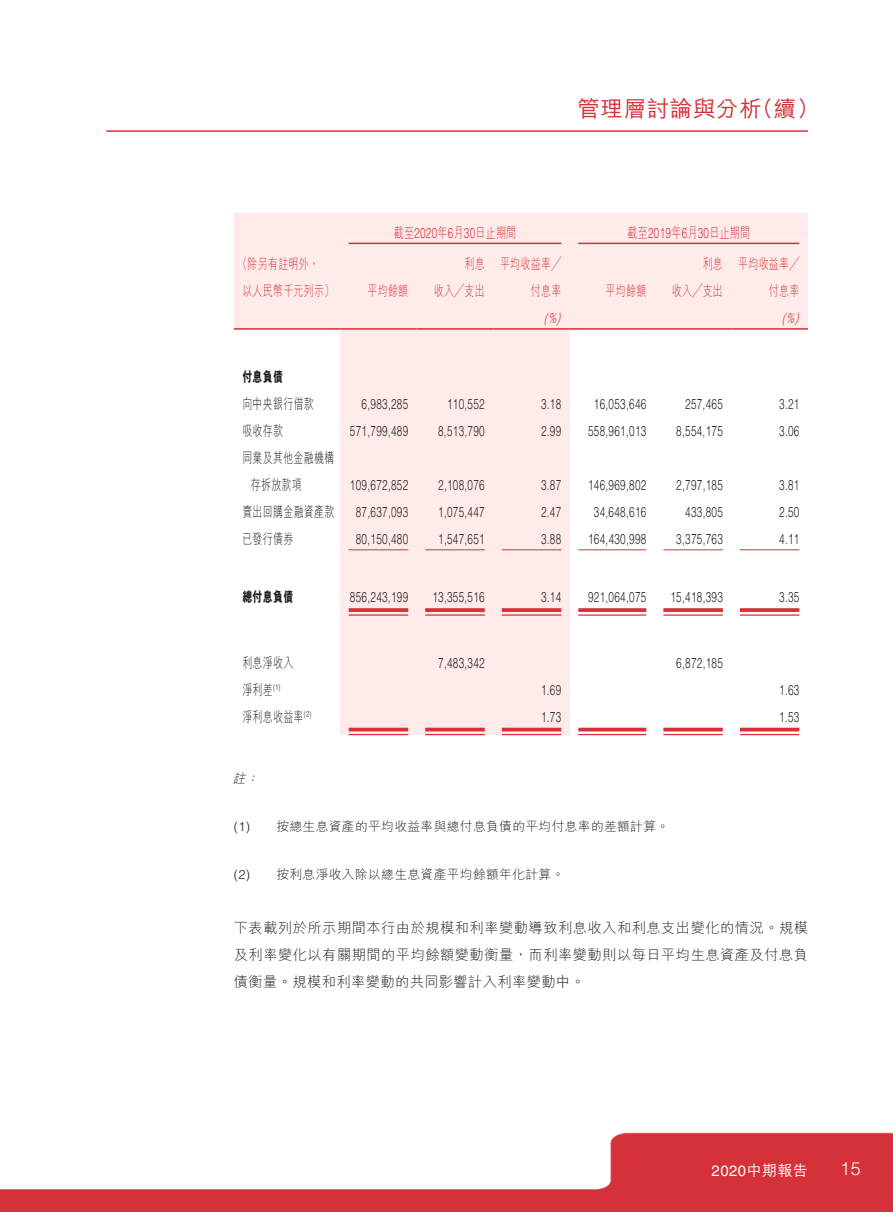
<style>
.page{position:relative;width:893px;height:1212px;background:#fff}
.page>*{position:absolute;margin:0;border:0;box-sizing:border-box;transform-origin:0 0}
.t1{font:500 22.5px "M Hei HK";letter-spacing:.03em;color:#d43238}
.t2{font:300 18px "Helvetica LT Std";color:#fff}
.t3{font:15px "Helvetica LT Std";color:#fff}
.t4{font:300 14.25px "Helvetica LT Std";letter-spacing:.03em;color:#231f20;scale:.7 1}
.t5{font:300 14.25px/27px "M Hei HK";letter-spacing:.03em;color:#231f20;text-align:justify}
.t6{font:300 14.25px/27px "M Hei HK";letter-spacing:.03em;color:#d43238;text-align:right;scale:.7 1}
.t7{font:300 14.25px/27px "M Hei HK";letter-spacing:.03em;color:#231f20;scale:.7 1}
.t8{font:800 14.25px "M Hei HK";letter-spacing:.03em;color:#231f20;scale:.7 1}
.t9{font:italic 300 14.25px "Helvetica LT Std";color:#d43238;scale:.7 1}
.t10{font:300 12.75px "M Hei HK";letter-spacing:.03em;color:#231f20}
.t11{font:italic 300 12.75px "M Hei HK";color:#231f20}
.s1{font-family:"Helvetica LT Std"}
.s2{font-family:"M Hei HK";font-weight:500}
</style>
<div class="page">
<img style="left:0;top:328px;width:893px;height:884px">
<hr style="left:106px;top:130px;width:702px;height:2px;background:#d43238">
<svg style="left:234px;top:213px;width:574px;height:522px;fill:#ffebea"></svg>
<svg style="left:340px;top:240px;width:468px;height:4px"></svg>
<hr style="left:349px;top:243px;width:212px;height:1px;background:#d43238">
<hr style="left:578px;top:243px;width:221px;height:1px;background:#d43238">
<hr style="left:234px;top:328px;width:106px;height:2px;background:#d43238">
<hr style="left:340px;top:328px;width:77px;height:2px;background:#d43238">
<hr style="left:417px;top:328px;width:76px;height:2px;background:#d43238">
<hr style="left:493px;top:328px;width:77px;height:2px;background:#d43238">
<hr style="left:570px;top:328px;width:85px;height:2px;background:#d43238">
<hr style="left:655px;top:328px;width:76px;height:2px;background:#d43238">
<hr style="left:731px;top:328px;width:77px;height:2px;background:#d43238">
<hr style="left:349px;top:549px;width:59px;height:1px;background:#d43238">
<hr style="left:425px;top:549px;width:60px;height:1px;background:#d43238">
<hr style="left:502px;top:549px;width:59px;height:1px;background:#d43238">
<hr style="left:578px;top:549px;width:68px;height:1px;background:#d43238">
<hr style="left:663px;top:549px;width:60px;height:1px;background:#d43238">
<hr style="left:740px;top:549px;width:59px;height:1px;background:#d43238">
<svg style="left:349px;top:608px;width:59px;height:4px"></svg>
<hr style="left:349px;top:614px;width:59px;height:2px;background:#d43238">
<svg style="left:425px;top:608px;width:60px;height:4px"></svg>
<hr style="left:425px;top:614px;width:60px;height:2px;background:#d43238">
<svg style="left:502px;top:608px;width:59px;height:4px"></svg>
<hr style="left:502px;top:614px;width:59px;height:2px;background:#d43238">
<svg style="left:578px;top:608px;width:68px;height:4px"></svg>
<hr style="left:578px;top:614px;width:68px;height:2px;background:#d43238">
<svg style="left:663px;top:608px;width:60px;height:4px"></svg>
<hr style="left:663px;top:614px;width:60px;height:2px;background:#d43238">
<svg style="left:740px;top:608px;width:59px;height:4px"></svg>
<hr style="left:740px;top:614px;width:59px;height:2px;background:#d43238">
<hr style="left:349px;top:728px;width:59px;height:3px;background:#d43238">
<hr style="left:349px;top:734px;width:59px;height:1px;background:#d43238">
<hr style="left:425px;top:728px;width:60px;height:3px;background:#d43238">
<hr style="left:425px;top:734px;width:60px;height:1px;background:#d43238">
<hr style="left:502px;top:728px;width:59px;height:3px;background:#d43238">
<hr style="left:502px;top:734px;width:59px;height:1px;background:#d43238">
<hr style="left:578px;top:728px;width:68px;height:3px;background:#d43238">
<hr style="left:578px;top:734px;width:68px;height:1px;background:#d43238">
<hr style="left:663px;top:728px;width:60px;height:3px;background:#d43238">
<hr style="left:663px;top:734px;width:60px;height:1px;background:#d43238">
<hr style="left:740px;top:728px;width:59px;height:3px;background:#d43238">
<hr style="left:740px;top:734px;width:59px;height:1px;background:#d43238">
<h1 class="t1" style="left:577px;top:92px;width:244px">管理層討論與分析（續）</h1>
<p class="t6" style="left:242px;top:250px;width:133px;text-align:left;text-indent:-5px">（除另有註明外，<br>以人民幣千元列示）</p>
<p class="t6" style="left:394px;top:219px;width:177px">截至<span class="s1">2020</span>年<span class="s1">6</span>月<span class="s1">30</span>日止期間</p>
<p class="t6" style="left:628px;top:219px;width:177px">截至<span class="s1">2019</span>年<span class="s1">6</span>月<span class="s1">30</span>日止期間</p>
<p class="t6" style="left:367px;top:277px;width:60px">平均餘額</p>
<p class="t6" style="left:434px;top:250px;width:74px">利息<br>收入╱支出</p>
<p class="t6" style="left:500px;top:250px;width:89px">平均收益率╱付息率</p>
<p class="t6" style="left:606px;top:277px;width:60px">平均餘額</p>
<p class="t6" style="left:672px;top:250px;width:74px">利息<br>收入╱支出</p>
<p class="t6" style="left:738px;top:250px;width:89px">平均收益率╱付息率</p>
<p class="t9" style="left:544px;top:309px;width:31px">(%)</p>
<p class="t9" style="left:782px;top:309px;width:31px">(%)</p>
<p class="t8" style="left:242px;top:369px;width:60px">付息負債</p>
<p class="t7" style="left:242px;top:390px;width:104px">向中央銀行借款</p>
<p class="t4" style="left:362px;top:395px;width:68px">6,983,285</p>
<p class="t4" style="left:447px;top:395px;width:55px">110,552</p>
<p class="t4" style="left:541px;top:395px;width:30px">3.18</p>
<p class="t4" style="left:594px;top:395px;width:76px">16,053,646</p>
<p class="t4" style="left:685px;top:395px;width:55px">257,465</p>
<p class="t4" style="left:779px;top:395px;width:30px">3.21</p>
<p class="t7" style="left:242px;top:417px;width:60px">吸收存款</p>
<p class="t4" style="left:350px;top:422px;width:85px">571,799,489</p>
<p class="t4" style="left:438px;top:422px;width:68px">8,513,790</p>
<p class="t4" style="left:541px;top:422px;width:30px">2.99</p>
<p class="t4" style="left:588px;top:422px;width:85px">558,961,013</p>
<p class="t4" style="left:676px;top:422px;width:68px">8,554,175</p>
<p class="t4" style="left:779px;top:422px;width:30px">3.06</p>
<p class="t7" style="left:251px;top:444px;width:121px;text-indent:-9px">同業及其他金融機構存拆放款項</p>
<p class="t4" style="left:350px;top:476px;width:85px">109,672,852</p>
<p class="t4" style="left:438px;top:476px;width:68px">2,108,076</p>
<p class="t4" style="left:541px;top:476px;width:30px">3.87</p>
<p class="t4" style="left:588px;top:476px;width:85px">146,969,802</p>
<p class="t4" style="left:676px;top:476px;width:68px">2,797,185</p>
<p class="t4" style="left:779px;top:476px;width:30px">3.81</p>
<p class="t7" style="left:242px;top:498px;width:133px">賣出回購金融資產款</p>
<p class="t4" style="left:356px;top:503px;width:76px">87,637,093</p>
<p class="t4" style="left:438px;top:503px;width:68px">1,075,447</p>
<p class="t4" style="left:541px;top:503px;width:30px">2.47</p>
<p class="t4" style="left:594px;top:503px;width:76px">34,648,616</p>
<p class="t4" style="left:685px;top:503px;width:55px">433,805</p>
<p class="t4" style="left:779px;top:503px;width:30px">2.50</p>
<p class="t7" style="left:242px;top:525px;width:74px">已發行債券</p>
<p class="t4" style="left:356px;top:530px;width:76px">80,150,480</p>
<p class="t4" style="left:438px;top:530px;width:68px">1,547,651</p>
<p class="t4" style="left:541px;top:530px;width:30px">3.88</p>
<p class="t4" style="left:588px;top:530px;width:85px">164,430,998</p>
<p class="t4" style="left:676px;top:530px;width:68px">3,375,763</p>
<p class="t4" style="left:779px;top:530px;width:30px">4.11</p>
<p class="t8" style="left:242px;top:590px;width:74px">總付息負債</p>
<p class="t4" style="left:350px;top:588px;width:85px">856,243,199</p>
<p class="t4" style="left:432px;top:588px;width:76px">13,355,516</p>
<p class="t4" style="left:541px;top:588px;width:30px">3.14</p>
<p class="t4" style="left:588px;top:588px;width:85px">921,064,075</p>
<p class="t4" style="left:670px;top:588px;width:76px">15,418,393</p>
<p class="t4" style="left:779px;top:588px;width:30px">3.35</p>
<p class="t7" style="left:242px;top:649px;width:74px">利息淨收入</p>
<p class="t4" style="left:438px;top:654px;width:68px">7,483,342</p>
<p class="t4" style="left:676px;top:654px;width:68px">6,872,185</p>
<p class="t7" style="left:242px;top:676px;width:56px">淨利差<sup>(1)</sup></p>
<p class="t4" style="left:541px;top:681px;width:30px">1.69</p>
<p class="t4" style="left:779px;top:681px;width:30px">1.63</p>
<p class="t7" style="left:242px;top:703px;width:100px">淨利息收益率<sup>(2)</sup></p>
<p class="t4" style="left:541px;top:708px;width:30px">1.73</p>
<p class="t4" style="left:779px;top:708px;width:30px">1.53</p>
<p class="t11" style="left:233px;top:771px;width:31px">註：</p>
<p class="t10" style="left:234px;top:819px;width:437px"><span class="s1">(1)</span> 按總生息資產的平均收益率與總付息負債的平均付息率的差額計算。</p>
<p class="t10" style="left:234px;top:867px;width:332px"><span class="s1">(2)</span> 按利息淨收入除以總生息資產平均餘額年化計算。</p>
<p class="t5" style="left:234px;top:914px;width:576px">下表載列於所示期間本行由於規模和利率變動導致利息收入和利息支出變化的情況。規模及利率變化以有關期間的平均餘額變動衡量，而利率變動則以每日平均生息資產及付息負債衡量。規模和利率變動的共同影響計入利率變動中。</p>
<p class="t3" style="left:712px;top:1162px;width:98px">2020<span class="s2">中期報告</span></p>
<p class="t2" style="left:840px;top:1158px;width:22px">15</p>
</div>
